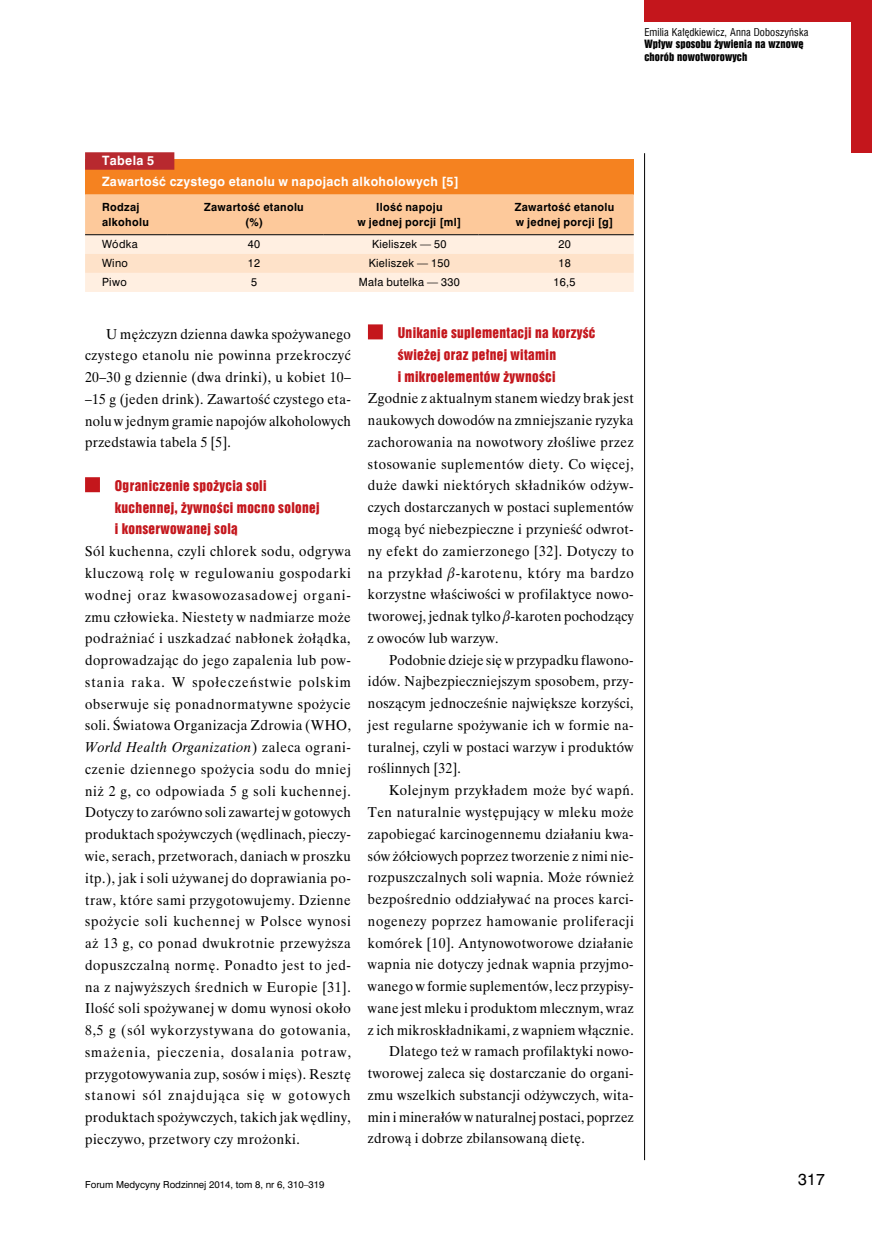
<style>
.page{position:relative;width:872px;height:1234px;background:#fff}
.page>*{position:absolute;margin:0;border:0;box-sizing:border-box;transform-origin:0 0}
.t1{font:15px "Swis 721 PL";color:#000}
.t2{font:14.25px/21.8px "Time Ibis EE";letter-spacing:.03em;color:#000;text-align:justify;scale:.95 1}
.t3{font:14.25px "Time Ibis EE";letter-spacing:.05em;color:#000;scale:.95 1}
.t4{font:13.5px/21.8px "Swis 921 EU";letter-spacing:.025em;color:#c4161c}
.t5{font:700 12px/20.4px "Swis 721 PL";letter-spacing:.03em;color:#fff}
.t6{font:700 10.5px/15px "Swis 721 PL";letter-spacing:.03em;color:#000}
.t7{font:10.5px "Swis 721 PL";letter-spacing:.03em;color:#000}
.t8{font:10.5px/12.8px "Swis 921 EU";letter-spacing:.01em;color:#000}
.t9{font:10.5px "Swis 721 Cn EU";letter-spacing:.01em;color:#000}
.t10{font:9px "Swis 721 PL";color:#000}
.s1{font-style:italic}
</style>
<div class="page">
<hr style="left:644px;top:153px;width:1px;height:1006px;background:#000">
<div style="left:644px;top:0;width:228px;height:21px;background:#c4161c"></div>
<div style="left:850px;top:0;width:22px;height:153px;background:#c4161c"></div>
<div style="left:85px;top:477px;width:15px;height:15px;background:#c4161c"></div>
<div style="left:368px;top:324px;width:15px;height:15px;background:#c4161c"></div>
<div style="left:85px;top:159px;width:549px;height:35px;background:#f58220"></div>
<svg style="left:85px;top:194px;width:549px;height:98px;background:#fddcbe"></svg>
<hr style="left:85px;top:234px;width:83px;height:1px;background:#000">
<hr style="left:168px;top:234px;width:155px;height:1px;background:#000">
<hr style="left:323px;top:234px;width:155px;height:1px;background:#000">
<hr style="left:478px;top:234px;width:156px;height:1px;background:#000">
<div style="left:85px;top:152px;width:89px;height:18px;background:#b8292f"></div>
<p class="t9" style="left:644px;top:25px;width:165px">Emilia Kałędkiewicz, Anna Doboszyńska</p>
<p class="t8" style="left:644px;top:38px;width:161px">Wpływ sposobu żywienia na wznowę chorób nowotworowych</p>
<p class="t5" style="left:102px;top:150px;width:358px">Tabela 5<br>Zawartość czystego etanolu w napojach alkoholowych [5]</p>
<p class="t6" style="left:102px;top:199px;width:48px">Rodzaj alkoholu</p>
<p class="t6" style="left:204px;top:199px;width:101px;text-align:center">Zawartość etanolu (%)</p>
<p class="t6" style="left:357px;top:199px;width:105px;text-align:center">Ilość napoju<br>w jednej porcji [ml]</p>
<p class="t6" style="left:515px;top:199px;width:101px">Zawartość etanolu w jednej porcji [g]</p>
<p class="t7" style="left:102px;top:237px;width:37px">Wódka</p>
<p class="t7" style="left:248px;top:237px;width:14px">40</p>
<p class="t7" style="left:372px;top:237px;width:76px">Kieliszek — 50</p>
<p class="t7" style="left:558px;top:237px;width:14px">20</p>
<p class="t7" style="left:102px;top:256px;width:27px">Wino</p>
<p class="t7" style="left:248px;top:256px;width:14px">12</p>
<p class="t7" style="left:369px;top:256px;width:82px">Kieliszek — 150</p>
<p class="t7" style="left:558px;top:256px;width:14px">18</p>
<p class="t7" style="left:102px;top:275px;width:26px">Piwo</p>
<p class="t7" style="left:251px;top:275px;width:8px">5</p>
<p class="t7" style="left:359px;top:275px;width:102px">Mała butelka — 330</p>
<p class="t7" style="left:553px;top:275px;width:23px">16,5</p>
<p class="t2" style="left:85px;top:322px;width:281px;text-indent:21px">U mężczyzn dzienna dawka spożywanego czystego etanolu nie powinna przekroczyć 20–30 g dziennie (dwa drinki), u kobiet 10– –15 g (jeden drink). Zawartość czystego eta&shy;nolu w jednym gramie napojów alkoholowych przedstawia tabela 5 [5].</p>
<p class="t4" style="left:115px;top:474px;width:206px">Ograniczenie spożycia soli kuchennej, żywności mocno solonej i konserwowanej solą</p>
<p class="t2" style="left:85px;top:540px;width:281px">Sól kuchenna, czyli chlorek sodu, odgrywa kluczową rolę w regulowaniu gospodarki wodnej oraz kwasowozasadowej organi&shy;zmu człowieka. Niestety w nadmiarze może podrażniać i uszkadzać nabłonek żołądka, doprowadzając do jego zapalenia lub pow&shy;stania raka. W społeczeństwie polskim obserwuje się ponadnormatywne spożycie soli. Światowa Organizacja Zdrowia (WHO, <span class="s1">World Health Organization</span>) zaleca ograni&shy;czenie dziennego spożycia sodu do mniej niż 2 g, co odpowiada 5 g soli kuchennej.<br>Dotyczy to zarówno soli zawartej w gotowych produktach spożywczych (wędlinach, pieczy&shy;wie, serach, przetworach, daniach w proszku itp.), jak i soli używanej do doprawiania po&shy;traw, które sami przygotowujemy. Dzienne spożycie soli kuchennej w Polsce wynosi aż 13 g, co ponad dwukrotnie przewyższa dopuszczalną normę. Ponadto jest to jed&shy;na z najwyższych średnich w Europie [31].<br>Ilość soli spożywanej w domu wynosi około 8,5 g (sól wykorzystywana do gotowania, smażenia, pieczenia, dosalania potraw, przygotowywania zup, sosów i mięs). Resztę stanowi sól znajdująca się w gotowych produktach spożywczych, takich jak wędliny, pieczywo, przetwory czy mrożonki.</p>
<p class="t4" style="left:398px;top:322px;width:199px">Unikanie suplementacji na korzyść świeżej oraz pełnej witamin<br>i mikroelementów żywności</p>
<p class="t2" style="left:368px;top:387px;width:281px">Zgodnie z aktualnym stanem wiedzy brak jest naukowych dowodów na zmniejszanie ryzyka zachorowania na nowotwory złośliwe przez stosowanie suplementów diety. Co więcej, duże dawki niektórych składników odżyw&shy;czych dostarczanych w postaci suplementów mogą być niebezpieczne i przynieść odwrot&shy;ny efekt do zamierzonego [32]. Dotyczy to na przykład -karotenu, który ma bardzo korzystne właściwości w profilaktyce nowo&shy;tworowej, jednak tylko -karoten pochodzący z owoców lub warzyw.</p>
<p class="t2" style="left:368px;top:648px;width:281px;text-indent:21px">Podobnie dzieje się w przypadku flawono&shy;idów. Najbezpieczniejszym sposobem, przy&shy;noszącym jednocześnie największe korzyści, jest regularne spożywanie ich w formie na&shy;turalnej, czyli w postaci warzyw i produktów roślinnych [32].</p>
<p class="t3" style="left:389px;top:781px;width:259px">Kolejnym przykładem może być wapń.</p>
<p class="t2" style="left:368px;top:800px;width:281px">Ten naturalnie występujący w mleku może</p>
<p class="t2" style="left:368px;top:822px;width:281px">zapobiegać karcinogennemu działaniu kwa-</p>
<p class="t2" style="left:368px;top:844px;width:281px">sów żółciowych poprzez tworzenie z nimi nie-</p>
<p class="t2" style="left:368px;top:866px;width:281px">rozpuszczalnych soli wapnia. Może również</p>
<p class="t2" style="left:368px;top:887px;width:281px">bezpośrednio oddziaływać na proces karci-</p>
<p class="t2" style="left:368px;top:909px;width:281px">nogenezy poprzez hamowanie proliferacji</p>
<p class="t2" style="left:368px;top:931px;width:281px">komórek [10]. Antynowotworowe działanie</p>
<p class="t2" style="left:368px;top:953px;width:281px">wapnia nie dotyczy jednak wapnia przyjmo-</p>
<p class="t2" style="left:368px;top:974px;width:281px">wanego w formie suplementów, lecz przypisy-</p>
<p class="t2" style="left:368px;top:996px;width:281px">wane jest mleku i produktom mlecznym, wraz</p>
<p class="t2" style="left:368px;top:1018px;width:281px">z ich mikroskładnikami, z wapniem włącznie.</p>
<p class="t2" style="left:389px;top:1040px;width:259px">Dlatego też w ramach profilaktyki nowo-</p>
<p class="t2" style="left:368px;top:1061px;width:281px">tworowej zaleca się dostarczanie do organi-</p>
<p class="t2" style="left:368px;top:1083px;width:281px">zmu wszelkich substancji odżywczych, wita-</p>
<p class="t2" style="left:368px;top:1105px;width:281px">min i minerałów w naturalnej postaci, poprzez</p>
<p class="t2" style="left:368px;top:1127px;width:230px">zdrową i dobrze zbilansowaną dietę.</p>
<p class="t10" style="left:85px;top:1178px;width:241px">Forum Medycyny Rodzinnej 2014, tom 8, nr 6, 310–319</p>
<p class="t1" style="left:798px;top:1169px;width:29px">317</p>
</div>
